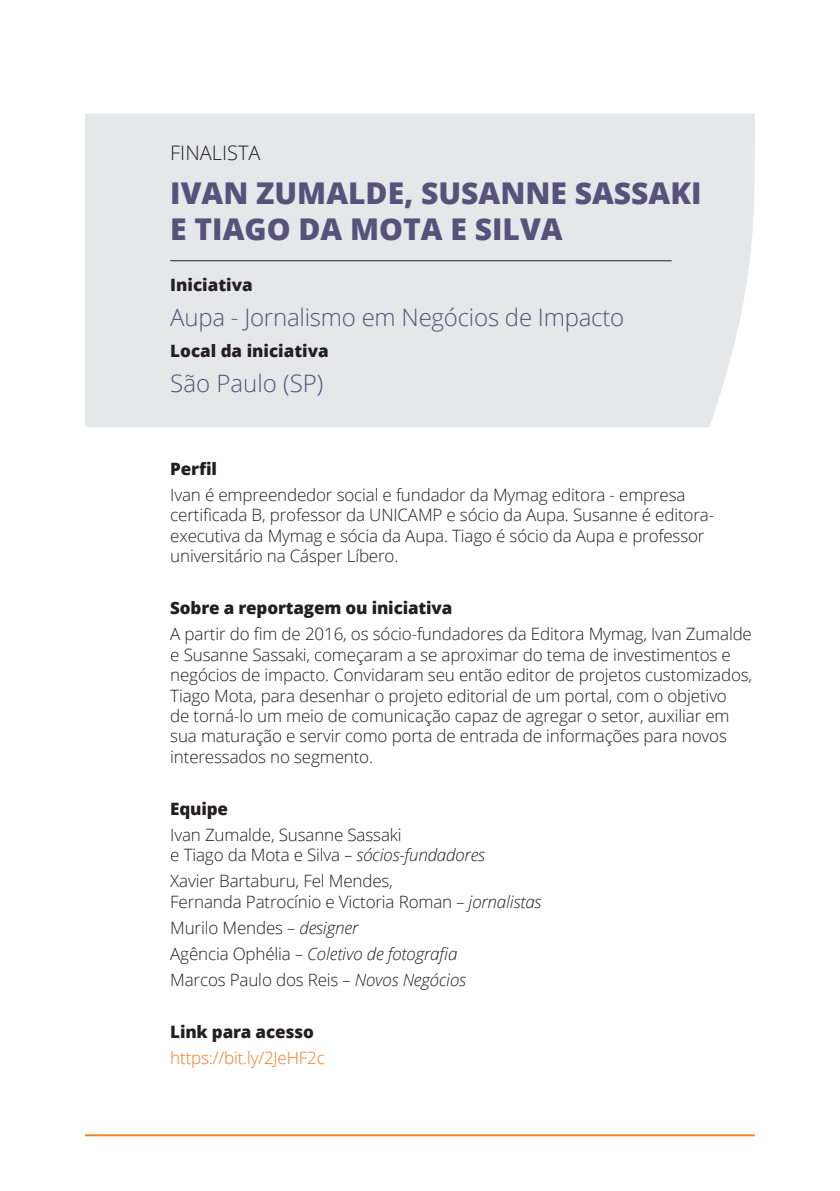
<style>
.page{position:relative;width:840px;height:1191px;background:#fff}
.page>*{position:absolute;margin:0;border:0;box-sizing:border-box;transform-origin:0 0}
.t1{font:800 30px/36px "Open Sans";color:#57517b}
.t2{font:300 24px "Open Sans";letter-spacing:-.01em;color:#57517b}
.t3{font:300 20px "Open Sans";color:#231f20}
.t4{font:300 17px/20.4px "Open Sans";letter-spacing:-.01em;color:#231f20}
.t5{font:800 17px "Open Sans";letter-spacing:-.01em;color:#231f20}
.t6{font:300 17px "Open Sans";letter-spacing:-.01em;color:#f47921}
.s1{font-style:italic}
</style>
<div class="page">
<hr style="left:85px;top:1134px;width:669px;height:2px;background:#f58529">
<div style="left:85px;top:113px;width:670px;height:314px;background:#e6e7e9"></div>
<hr style="left:170px;top:260px;width:501px;height:1px;background:#231f20">
<p class="t3" style="left:170px;top:139px;width:92px">FINALISTA</p>
<h1 class="t1" style="left:170px;top:173px;width:532px">IVAN ZUMALDE, SUSANNE SASSAKI<br>E TIAGO DA MOTA E SILVA</h1>
<p class="t5" style="left:170px;top:272px;width:84px">Iniciativa</p>
<h2 class="t2" style="left:170px;top:300px;width:455px">Aupa - Jornalismo em Negócios de Impacto</h2>
<p class="t5" style="left:170px;top:338px;width:160px">Local da iniciativa</p>
<h2 class="t2" style="left:170px;top:367px;width:154px">São Paulo (SP)</h2>
<p class="t5" style="left:170px;top:456px;width:48px">Perfil</p>
<p class="t4" style="left:170px;top:484px;width:545px">Ivan é empreendedor social e fundador da Mymag editora - empresa certificada B, professor da UNICAMP e sócio da Aupa. Susanne é editora&shy;executiva da Mymag e sócia da Aupa. Tiago é sócio da Aupa e professor universitário na Cásper Líbero.</p>
<p class="t5" style="left:170px;top:595px;width:283px">Sobre a reportagem ou iniciativa</p>
<p class="t4" style="left:170px;top:623px;width:583px">A partir do fim de 2016, os sócio-fundadores da Editora Mymag, Ivan Zumalde e Susanne Sassaki, começaram a se aproximar do tema de investimentos e negócios de impacto. Convidaram seu então editor de projetos customizados, Tiago Mota, para desenhar o projeto editorial de um portal, com o objetivo<br>de torná-lo um meio de comunicação capaz de agregar o setor, auxiliar em sua maturação e servir como porta de entrada de informações para novos interessados no segmento.</p>
<p class="t5" style="left:170px;top:796px;width:59px">Equipe</p>
<p class="t4" style="left:170px;top:824px;width:316px">Ivan Zumalde, Susanne Sassaki<br>e Tiago da Mota e Silva <span class="s1">– sócios-fundadores</span></p>
<p class="t4" style="left:170px;top:870px;width:372px">Xavier Bartaburu, Fel Mendes,<br>Fernanda Patrocínio e Victoria Roman <span class="s1">– jornalistas</span></p>
<p class="t4" style="left:170px;top:914px;width:297px;line-height:26px">Murilo Mendes <span class="s1">– designer<br></span>Agência Ophélia <span class="s1">– Coletivo de fotografia<br></span>Marcos Paulo dos Reis <span class="s1">– Novos Negócios</span></p>
<p class="t5" style="left:170px;top:1019px;width:145px">Link para acesso</p>
<p class="t6" style="left:170px;top:1046px;width:156px">https://bit.ly/2JeHF2c</p>
</div>
